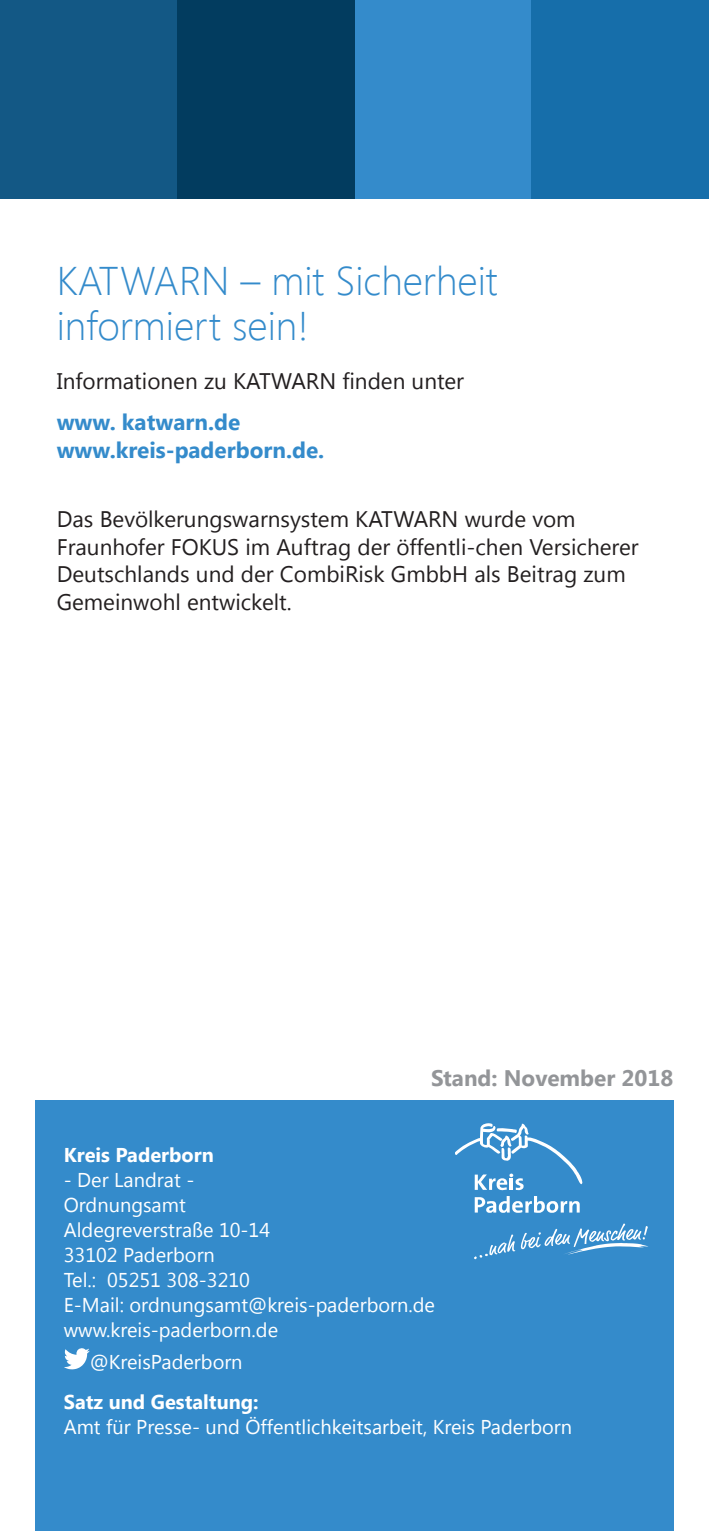
<style>
.page{position:relative;width:709px;height:1531px;background:#fff}
.page>*{position:absolute;margin:0;border:0;box-sizing:border-box;transform-origin:0 0}
.t1{font:300 40px/45px "Segoe UI";color:#348bcb}
.t2{font:22.5px/27.5px "Segoe UI";color:#231f20}
.t3{font:700 22.5px/27.5px "Segoe UI";color:#348bcb}
.t4{font:700 22.5px "Segoe UI";color:#939598}
.t5{font:20px/25px "Segoe UI";color:#fff}
.t6{font:700 20px "Segoe UI";color:#fff}
</style>
<div class="page">
<div style="left:35px;top:1100px;width:638px;height:431px;background:#348bcb"></div>
<svg style="left:64px;top:1348px;width:26px;height:21px"></svg>
<svg style="left:475px;top:1196px;width:104px;height:17px"></svg>
<svg style="left:474px;top:1234px;width:41px;height:25px"></svg>
<svg style="left:521px;top:1223px;width:127px;height:31px"></svg>
<svg style="left:455px;top:1123px;width:127px;height:67px"></svg>
<hr style="left:708px;top:700px;width:1px;height:60px;background:#348bcb">
<div style="left:0;top:0;width:177px;height:198px;background:#135885"></div>
<div style="left:354px;top:0;width:177px;height:198px;background:#348bcb"></div>
<div style="left:177px;top:0;width:177px;height:198px;background:#023c5f"></div>
<hr style="left:0;top:0;width:1px;height:121px;background:#0773b5">
<div style="left:531px;top:0;width:178px;height:198px;background:#166eaa"></div>
<h1 class="t1" style="left:57px;top:257px;width:442px">KATWARN – mit Sicherheit informiert sein!</h1>
<p class="t2" style="left:57px;top:366px;width:409px">Informationen zu KATWARN finden unter</p>
<p class="t3" style="left:57px;top:407px;width:269px">www. katwarn.de www.kreis-paderborn.de.</p>
<p class="t2" style="left:57px;top:504px;width:583px">Das Bevölkerungswarnsystem KATWARN wurde vom Fraunhofer FOKUS im Auftrag der öffentli-chen Versicherer Deutschlands und der CombiRisk GmbbH als Beitrag zum Gemeinwohl entwickelt.</p>
<p class="t4" style="left:431px;top:1062px;width:244px">Stand: November 2018</p>
<p class="t6" style="left:64px;top:1140px;width:152px">Kreis Paderborn</p>
<p class="t5" style="left:64px;top:1166px;width:373px">- Der Landrat -<br>Ordnungsamt<br>Aldegreverstraße 10-14<br>33102 Paderborn<br>Tel.: 05251 308-3210<br>E-Mail: ordnungsamt@kreis-paderborn.de www.kreis-paderborn.de</p>
<p class="t5" style="left:90px;top:1349px;width:154px">@KreisPaderborn</p>
<p class="t6" style="left:64px;top:1387px;width:196px">Satz und Gestaltung:</p>
<p class="t5" style="left:64px;top:1413px;width:510px">Amt für Presse- und Öffentlichkeitsarbeit, Kreis Paderborn</p>
</div>
